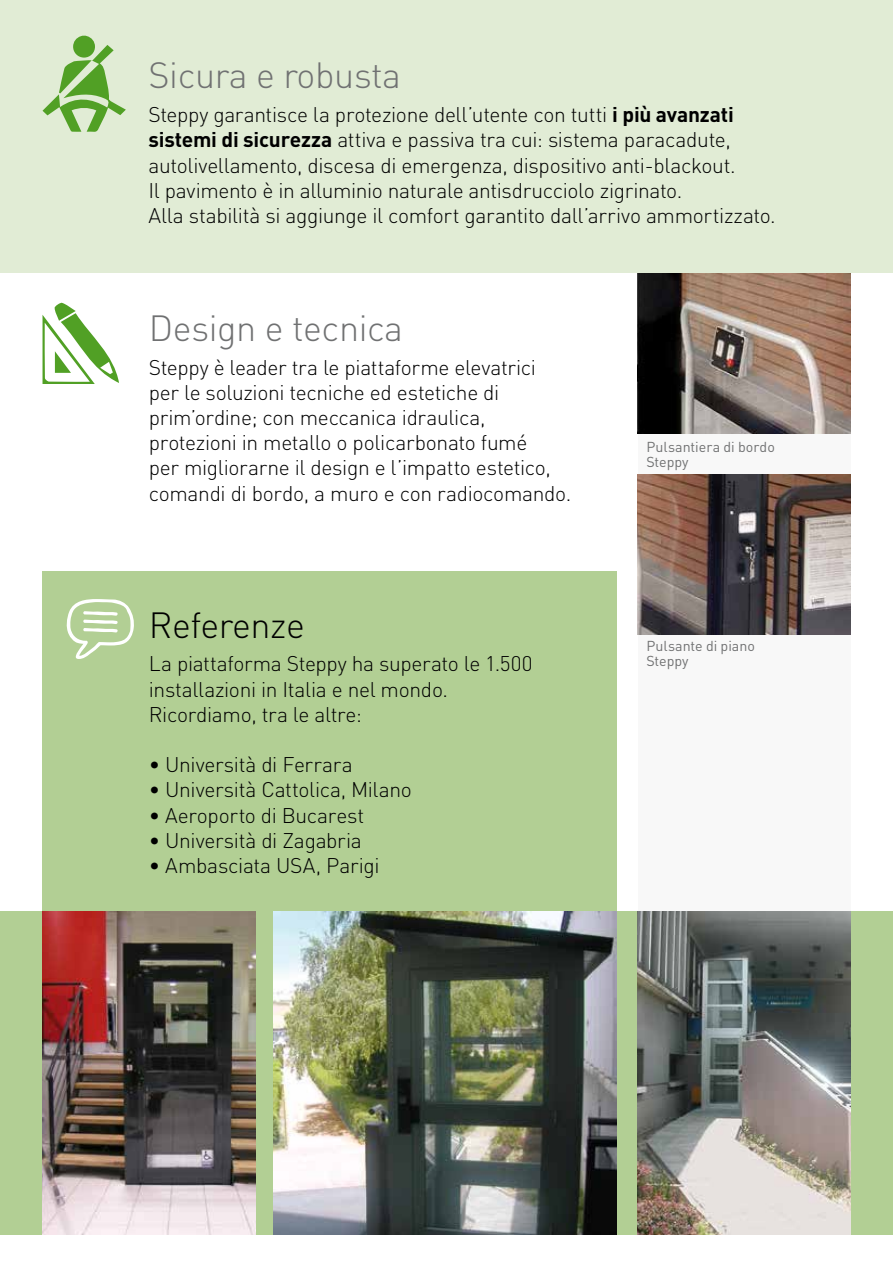
<style>
.page{position:relative;width:893px;height:1263px;background:#fff}
.page>*{position:absolute;margin:0;border:0;box-sizing:border-box;transform-origin:0 0}
.t1{font:300 36px "DIN";letter-spacing:-.01em;color:#707172}
.t2{font:300 36px "DIN";letter-spacing:-.01em;color:#000}
.t3{font:300 21px/25.2px "DIN";letter-spacing:-.015em;color:#000}
.t4{font:14.25px/15px "DIN";letter-spacing:-.005em;color:#707172}
.s1{font-weight:700}
</style>
<div class="page">
<div style="left:0;top:911px;width:893px;height:324px;background:#b2cf94"></div>
<div style="left:0;top:0;width:893px;height:272px;background:#e1ecd5"></div>
<div style="left:638px;top:274px;width:212px;height:639px;background:#f6f6f6"></div>
<img style="left:638px;top:274px;width:212px;height:159px">
<img style="left:638px;top:474px;width:212px;height:160px">
<svg style="left:43px;top:35px;width:83px;height:97px"></svg>
<div style="left:43px;top:571px;width:574px;height:664px;background:#b2cf94"></div>
<img style="left:274px;top:911px;width:343px;height:324px">
<img style="left:638px;top:911px;width:212px;height:324px">
<img style="left:43px;top:911px;width:212px;height:324px">
<svg style="left:43px;top:302px;width:76px;height:82px"></svg>
<svg style="left:66px;top:599px;width:68px;height:60px"></svg>
<h1 class="t1" style="left:149px;top:53px;width:254px">Sicura e robusta</h1>
<p class="t3" style="left:149px;top:102px;width:629px">Steppy garantisce la protezione dell’utente con tutti <span class="s1">i più avanzati sistemi di sicurezza</span> attiva e passiva tra cui: sistema paracadute, autolivellamento, discesa di emergenza, dispositivo anti-blackout.<br>Il pavimento è in alluminio naturale antisdrucciolo zigrinato.<br>Alla stabilità si aggiunge il comfort garantito dall’arrivo ammortizzato.</p>
<h1 class="t1" style="left:149px;top:306px;width:256px">Design e tecnica</h1>
<p class="t3" style="left:149px;top:354px;width:424px">Steppy è leader tra le piattaforme elevatrici per le soluzioni tecniche ed estetiche di prim’ordine; con meccanica idraulica, protezioni in metallo o policarbonato fumé<br>per migliorarne il design e l’impatto estetico, comandi di bordo, a muro e con radiocomando.</p>
<h1 class="t2" style="left:149px;top:602px;width:158px">Referenze</h1>
<p class="t3" style="left:149px;top:651px;width:385px">La piattaforma Steppy ha superato le 1.500 installazioni in Italia e nel mondo.<br>Ricordiamo, tra le altre:</p>
<p class="t3" style="left:149px;top:752px;width:205px">• Università di Ferrara</p>
<p class="t3" style="left:149px;top:777px;width:264px">• Università Cattolica, Milano</p>
<p class="t3" style="left:149px;top:802px;width:217px">• Aeroporto di Bucarest</p>
<p class="t3" style="left:149px;top:827px;width:214px">• Università di Zagabria</p>
<p class="t3" style="left:149px;top:852px;width:232px">• Ambasciata USA, Parigi</p>
<p class="t4" style="left:646px;top:439px;width:130px">Pulsantiera di bordo<br>Steppy</p>
<p class="t4" style="left:646px;top:638px;width:110px">Pulsante di piano<br>Steppy</p>
</div>
